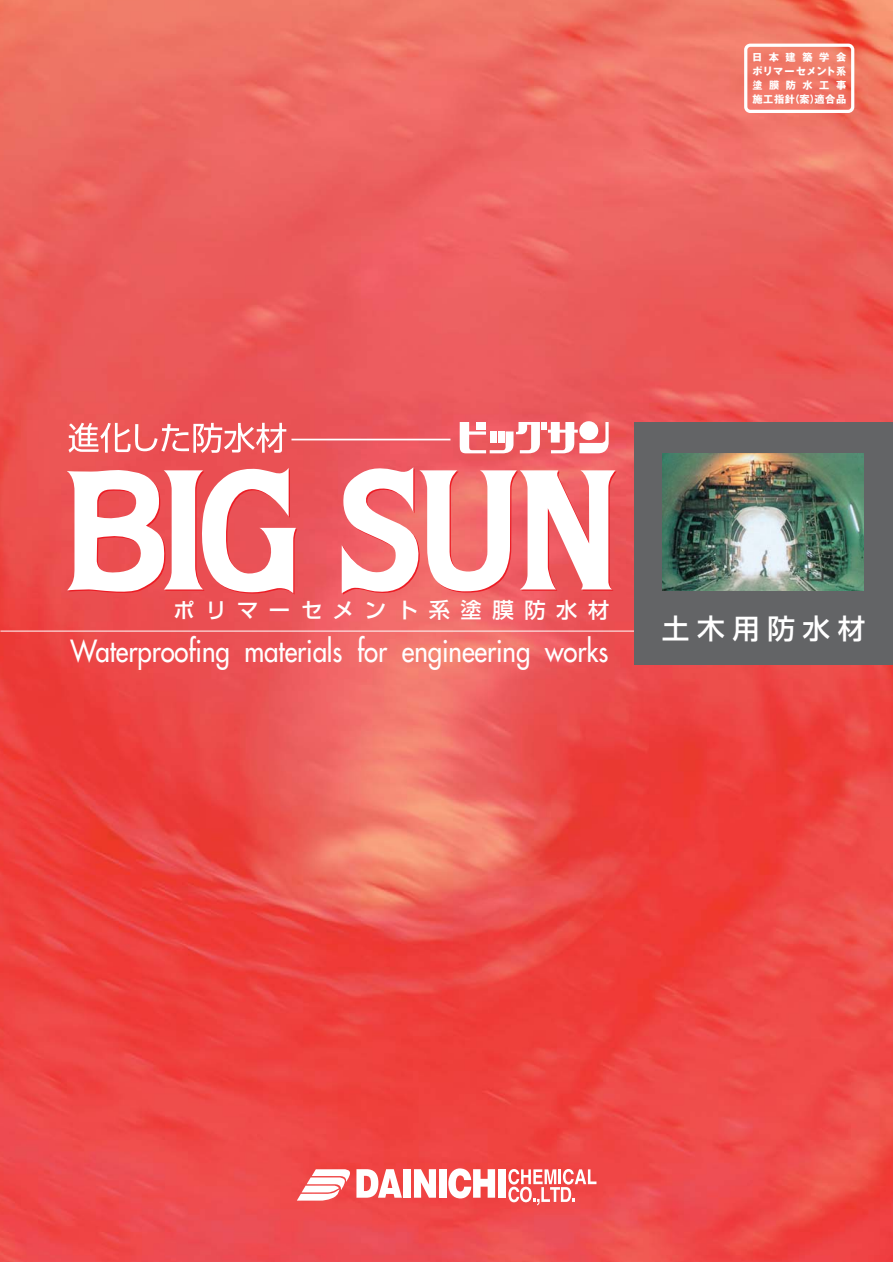
<style>
.page{position:relative;width:893px;height:1262px;background:#fff}
.page>*{position:absolute;margin:0;border:0;box-sizing:border-box;transform-origin:0 0}
.t1{font:29.7px "Futura";letter-spacing:-.005em;color:#fff;scale:.87 1}
.t2{font:500 27.6px "Shin Go";letter-spacing:.27em;color:#fff}
.t3{font:500 21.3px "Shin Go";letter-spacing:.5em;color:#fff}
.t4{font:700 10.2px/13.8px "Gothic MB101";letter-spacing:.09em;color:#fff;text-align:justify}
</style>
<div class="page">
<img style="left:0;top:0;width:892px;height:1261px">
<svg style="left:356px;top:1169px;width:46px;height:28px"></svg>
<div style="left:403px;top:1169px;width:8px;height:28px;background:#fff"></div>
<svg style="left:414px;top:1169px;width:22px;height:28px"></svg>
<div style="left:439px;top:1169px;width:7px;height:28px;background:#fff"></div>
<svg style="left:448px;top:1168px;width:47px;height:30px"></svg>
<div style="left:498px;top:1169px;width:7px;height:28px;background:#fff"></div>
<svg style="left:508px;top:1169px;width:88px;height:36px"></svg>
<svg style="left:297px;top:1169px;width:53px;height:31px"></svg>
<div style="left:744px;top:44px;width:110px;height:69px;border:3px solid #fff;border-radius:5px"></div>
<svg style="left:67px;top:467px;width:230px;height:129px"></svg>
<svg style="left:342px;top:465px;width:274px;height:131px"></svg>
<svg style="left:459px;top:422px;width:149px;height:31px"></svg>
<div style="left:579px;top:421px;width:19px;height:19px;background:#fff;border-radius:50%"></div>
<svg style="left:68px;top:423px;width:218px;height:30px"></svg>
<hr style="left:291px;top:439px;width:159px;height:1px;background:#fff">
<hr style="left:0;top:630px;width:892px;height:1px;background:#fff">
<div style="left:634px;top:422px;width:258px;height:242px;background:#636466"></div>
<img style="left:662px;top:453px;width:201px;height:137px">
<p class="t4" style="left:752px;top:52px;width:96px">日本建築学会ポリマーセメント系塗膜防水工事施工指針（案）適合品</p>
<p class="t3" style="left:173px;top:602px;width:437px">ポリマーセメント系塗膜防水材</p>
<p class="t1" style="left:71px;top:636px;width:619px">Waterproofing materials for engineering works</p>
<p class="t2" style="left:662px;top:618px;width:205px">土木用防水材</p>
</div>
